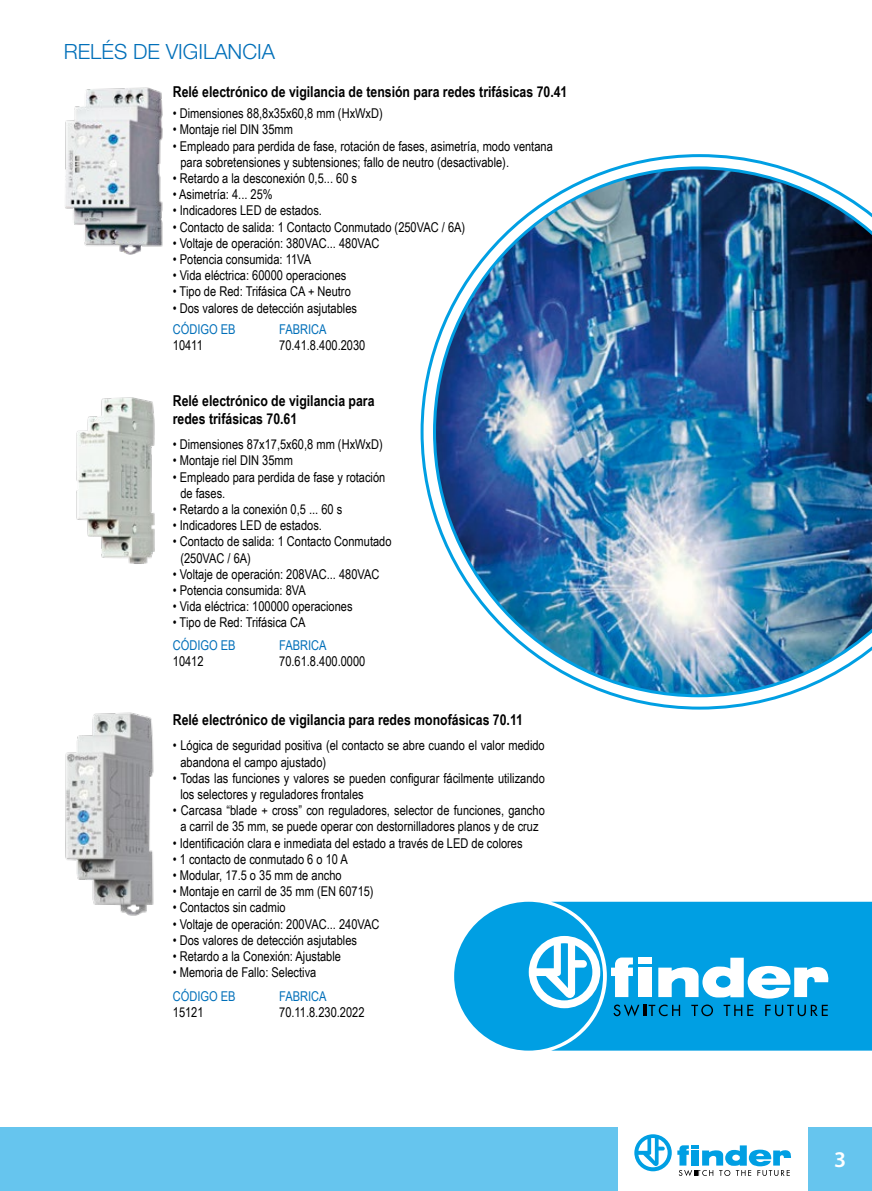
<style>
.page{position:relative;width:872px;height:1191px;background:#fff}
.page>*{position:absolute;margin:0;border:0;box-sizing:border-box;transform-origin:0 0}
.t1{font:600 22.5px "Myriad Pro";color:#fff}
.t2{font:300 21px "Helvetica Neue LT Std";color:#006fb9}
.t3{font:700 15px/18px "Arial Narrow";color:#000}
.t4{font:13.5px/16.2px "Arial Narrow";color:#000}
.t5{font:13.5px "Arial Narrow";color:#006fb9}
</style>
<div class="page">
<div style="left:808px;top:1127px;width:64px;height:64px;background:#66c5ee"></div>
<div style="left:0;top:1127px;width:617px;height:64px;background:#66c5ee"></div>
<img style="left:420px;top:154px;width:452px;height:556px">
<div style="left:454px;top:901px;width:149px;height:149px;background:#009fe3;border-radius:50%"></div>
<div style="left:551px;top:901px;width:321px;height:149px;background:#009fe3"></div>
<img style="left:65px;top:87px;width:98px;height:168px">
<img style="left:76px;top:397px;width:79px;height:167px">
<img style="left:65px;top:712px;width:89px;height:204px">
<svg style="left:634px;top:1134px;width:157px;height:42px"></svg>
<svg style="left:529px;top:936px;width:71px;height:72px"></svg>
<svg style="left:658px;top:957px;width:172px;height:41px"></svg>
<svg style="left:611px;top:957px;width:22px;height:40px"></svg>
<div style="left:638px;top:967px;width:14px;height:30px;background:#fff"></div>
<div style="left:638px;top:957px;width:14px;height:7px;background:#fff"></div>
<svg style="left:613px;top:1004px;width:67px;height:12px"></svg>
<svg style="left:691px;top:1004px;width:22px;height:12px"></svg>
<svg style="left:723px;top:1004px;width:30px;height:12px"></svg>
<svg style="left:765px;top:1004px;width:62px;height:12px"></svg>
<h2 class="t2" style="left:64px;top:38px;width:213px">RELÉS DE VIGILANCIA</h2>
<p class="t3" style="left:173px;top:82px;width:396px">Relé electrónico de vigilancia de tensión para redes trifásicas 70.41</p>
<p class="t4" style="left:173px;top:105px;width:211px">• Dimensiones 88,8x35x60,8 mm (HxWxD)</p>
<p class="t4" style="left:173px;top:121px;width:122px">• Montaje riel DIN 35mm</p>
<p class="t4" style="left:180px;top:137px;width:374px;text-indent:-8px">• Empleado para perdida de fase, rotación de fases, asimetría, modo ventana para sobretensiones y subtensiones; fallo de neutro (desactivable).</p>
<p class="t4" style="left:173px;top:170px;width:186px">• Retardo a la desconexión 0,5... 60 s</p>
<p class="t4" style="left:173px;top:186px;width:101px">• Asimetría: 4... 25%</p>
<p class="t4" style="left:173px;top:202px;width:151px">• Indicadores LED de estados.</p>
<p class="t4" style="left:173px;top:218px;width:294px">• Contacto de salida: 1 Contacto Conmutado (250VAC / 6A)</p>
<p class="t4" style="left:173px;top:234px;width:208px">• Voltaje de operación: 380VAC... 480VAC</p>
<p class="t4" style="left:173px;top:251px;width:140px">• Potencia consumida: 11VA</p>
<p class="t4" style="left:173px;top:267px;width:175px">• Vida eléctrica: 60000 operaciones</p>
<p class="t4" style="left:173px;top:283px;width:179px">• Tipo de Red: Trifásica CA + Neutro</p>
<p class="t4" style="left:173px;top:299px;width:186px">• Dos valores de detección asjutables</p>
<p class="t5" style="left:173px;top:320px;width:64px">CÓDIGO EB</p>
<p class="t5" style="left:279px;top:320px;width:49px">FABRICA</p>
<p class="t4" style="left:173px;top:337px;width:31px">10411</p>
<p class="t4" style="left:279px;top:337px;width:88px">70.41.8.400.2030</p>
<p class="t3" style="left:173px;top:391px;width:203px">Relé electrónico de vigilancia para redes trifásicas 70.61</p>
<p class="t4" style="left:173px;top:436px;width:211px">• Dimensiones 87x17,5x60,8 mm (HxWxD)</p>
<p class="t4" style="left:173px;top:452px;width:122px">• Montaje riel DIN 35mm</p>
<p class="t4" style="left:180px;top:468px;width:206px;text-indent:-8px">• Empleado para perdida de fase y rotación de fases.</p>
<p class="t4" style="left:173px;top:500px;width:171px">• Retardo a la conexión 0,5 ... 60 s</p>
<p class="t4" style="left:173px;top:517px;width:151px">• Indicadores LED de estados.</p>
<p class="t4" style="left:180px;top:533px;width:213px;text-indent:-8px">• Contacto de salida: 1 Contacto Conmutado (250VAC / 6A)</p>
<p class="t4" style="left:173px;top:565px;width:208px">• Voltaje de operación: 208VAC... 480VAC</p>
<p class="t4" style="left:173px;top:581px;width:134px">• Potencia consumida: 8VA</p>
<p class="t4" style="left:173px;top:598px;width:181px">• Vida eléctrica: 100000 operaciones</p>
<p class="t4" style="left:173px;top:614px;width:134px">• Tipo de Red: Trifásica CA</p>
<p class="t5" style="left:173px;top:635px;width:64px">CÓDIGO EB</p>
<p class="t5" style="left:279px;top:635px;width:49px">FABRICA</p>
<p class="t4" style="left:173px;top:652px;width:32px">10412</p>
<p class="t4" style="left:279px;top:652px;width:88px">70.61.8.400.0000</p>
<p class="t3" style="left:173px;top:710px;width:352px">Relé electrónico de vigilancia para redes monofásicas 70.11</p>
<p class="t4" style="left:180px;top:737px;width:366px;text-indent:-8px">• Lógica de seguridad positiva (el contacto se abre cuando el valor medido abandona el campo ajustado)</p>
<p class="t4" style="left:180px;top:769px;width:366px;text-indent:-8px">• Todas las funciones y valores se pueden configurar fácilmente utilizando los selectores y reguladores frontales</p>
<p class="t4" style="left:173px;top:802px;width:373px;text-align:center">• Carcasa “blade + cross” con reguladores, selector de funciones, gancho a carril de 35 mm, se puede operar con destornilladores planos y de cruz</p>
<p class="t4" style="left:173px;top:834px;width:351px">• Identificación clara e inmediata del estado a través de LED de colores</p>
<p class="t4" style="left:173px;top:850px;width:177px">• 1 contacto de conmutado 6 o 10 A</p>
<p class="t4" style="left:173px;top:866px;width:170px">• Modular, 17.5 o 35 mm de ancho</p>
<p class="t4" style="left:173px;top:883px;width:202px">• Montaje en carril de 35 mm (EN 60715)</p>
<p class="t4" style="left:173px;top:899px;width:114px">• Contactos sin cadmio</p>
<p class="t4" style="left:173px;top:915px;width:208px">• Voltaje de operación: 200VAC... 240VAC</p>
<p class="t4" style="left:173px;top:931px;width:186px">• Dos valores de detección asjutables</p>
<p class="t4" style="left:173px;top:947px;width:170px">• Retardo a la Conexión: Ajustable</p>
<p class="t4" style="left:173px;top:964px;width:145px">• Memoria de Fallo: Selectiva</p>
<p class="t5" style="left:173px;top:986px;width:64px">CÓDIGO EB</p>
<p class="t5" style="left:279px;top:986px;width:49px">FABRICA</p>
<p class="t4" style="left:173px;top:1003px;width:32px">15121</p>
<p class="t4" style="left:279px;top:1003px;width:87px">70.11.8.230.2022</p>
<h1 class="t1" style="left:834px;top:1145px;width:14px">3</h1>
</div>
